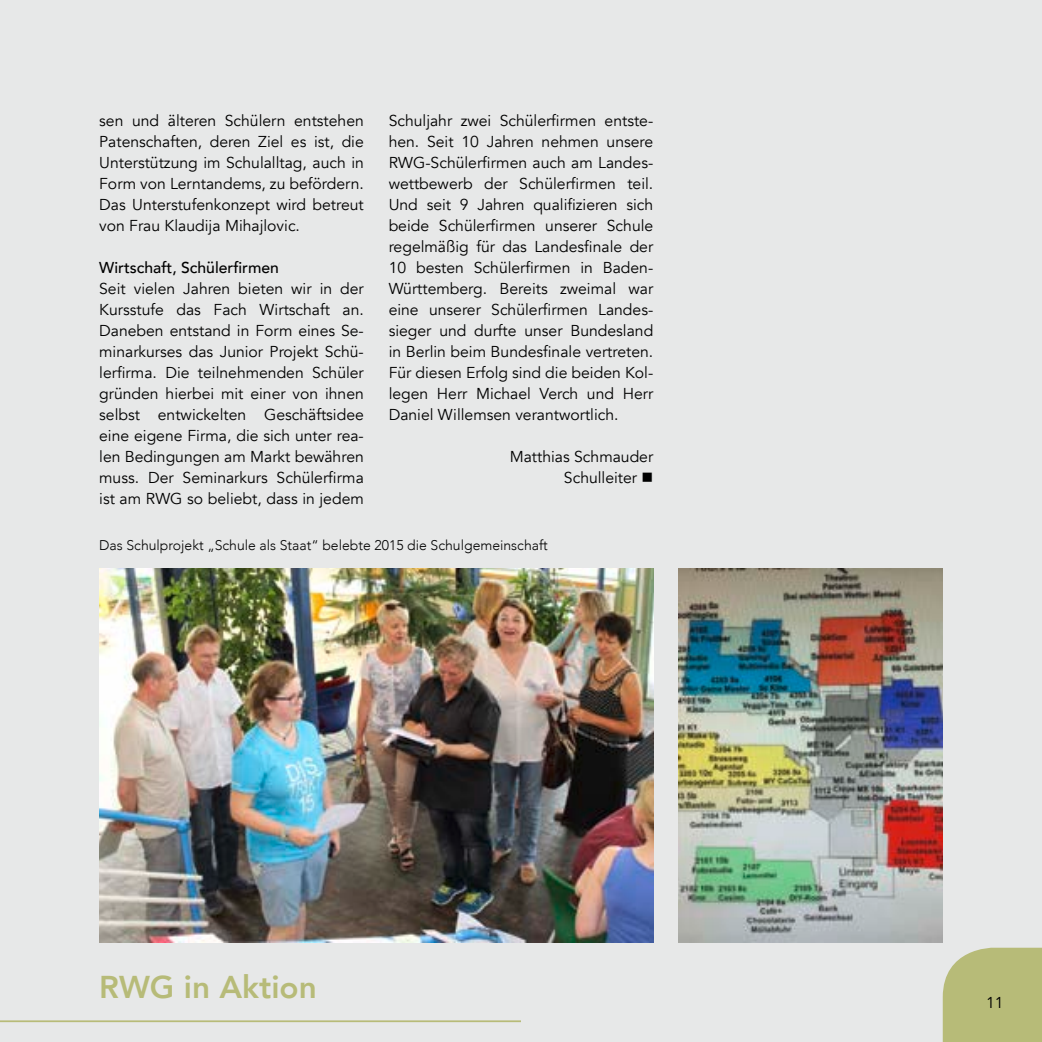
<style>
.page{position:relative;width:1042px;height:1042px;background:#e7e8e8}
.page>*{position:absolute;margin:0;border:0;box-sizing:border-box;transform-origin:0 0}
.t1{font:800 31.5px "Avenir";color:#b7bb78}
.Text_Artikel_normal{font:15.75px/21px "Avenir";color:#000;text-align:justify}
.Text_Artikel_normal-2{font:500 15.75px "Avenir";color:#000}
.Bildunterschrift{font:300 14px "Avenir";color:#000}
</style>
<div class="page">
<div style="left:943px;top:947px;width:99px;height:95px;background:#b7bb78"></div>
<hr style="left:0;top:1020px;width:521px;height:2px;background:#b7bb78">
<img style="left:99px;top:568px;width:554px;height:375px">
<img style="left:678px;top:568px;width:265px;height:375px">
<p class="Text_Artikel_normal" style="left:99px;top:110px;width:266px">sen und älteren Schülern entstehen Patenschaften, deren Ziel es ist, die Unterstützung im Schulalltag, auch in Form von Lerntandems, zu befördern.<br>Das Unterstufenkonzept wird betreut von Frau Klaudija Mihajlovic.</p>
<p class="Text_Artikel_normal-2" style="left:99px;top:254px;width:181px">Wirtschaft, Schülerfirmen</p>
<p class="Text_Artikel_normal" style="left:99px;top:278px;width:266px">Seit vielen Jahren bieten wir in der Kursstufe das Fach Wirtschaft an.<br>Daneben entstand in Form eines Se&shy;minarkurses das Junior Projekt Schü&shy;lerfirma. Die teilnehmenden Schüler gründen hierbei mit einer von ihnen selbst entwickelten Geschäftsidee eine eigene Firma, die sich unter rea&shy;len Bedingungen am Markt bewähren muss. Der Seminarkurs Schülerfirma ist am RWG so beliebt, dass in jedem</p>
<p class="Text_Artikel_normal" style="left:389px;top:110px;width:266px">Schuljahr zwei Schülerfirmen entste&shy;hen. Seit 10 Jahren nehmen unsere RWG-Schülerfirmen auch am Landes&shy;wettbewerb der Schülerfirmen teil.<br>Und seit 9 Jahren qualifizieren sich beide Schülerfirmen unserer Schule regelmäßig für das Landesfinale der 10 besten Schülerfirmen in Baden-Württemberg. Bereits zweimal war eine unserer Schülerfirmen Landes&shy;sieger und durfte unser Bundesland in Berlin beim Bundesfinale vertreten.<br>Für diesen Erfolg sind die beiden Kol&shy;legen Herr Michael Verch und Herr Daniel Willemsen verantwortlich.</p>
<p class="Text_Artikel_normal" style="left:510px;top:446px;width:145px">Matthias Schmauder</p>
<p class="Text_Artikel_normal" style="left:564px;top:467px;width:91px">Schulleiter ■</p>
<p class="Bildunterschrift" style="left:99px;top:537px;width:450px">Das Schulprojekt „Schule als Staat“ belebte 2015 die Schulgemeinschaft</p>
<h1 class="t1" style="left:99px;top:962px;width:219px">RWG in Aktion</h1>
<p class="Text_Artikel_normal" style="left:986px;top:992px;width:19px">11</p>
</div>
